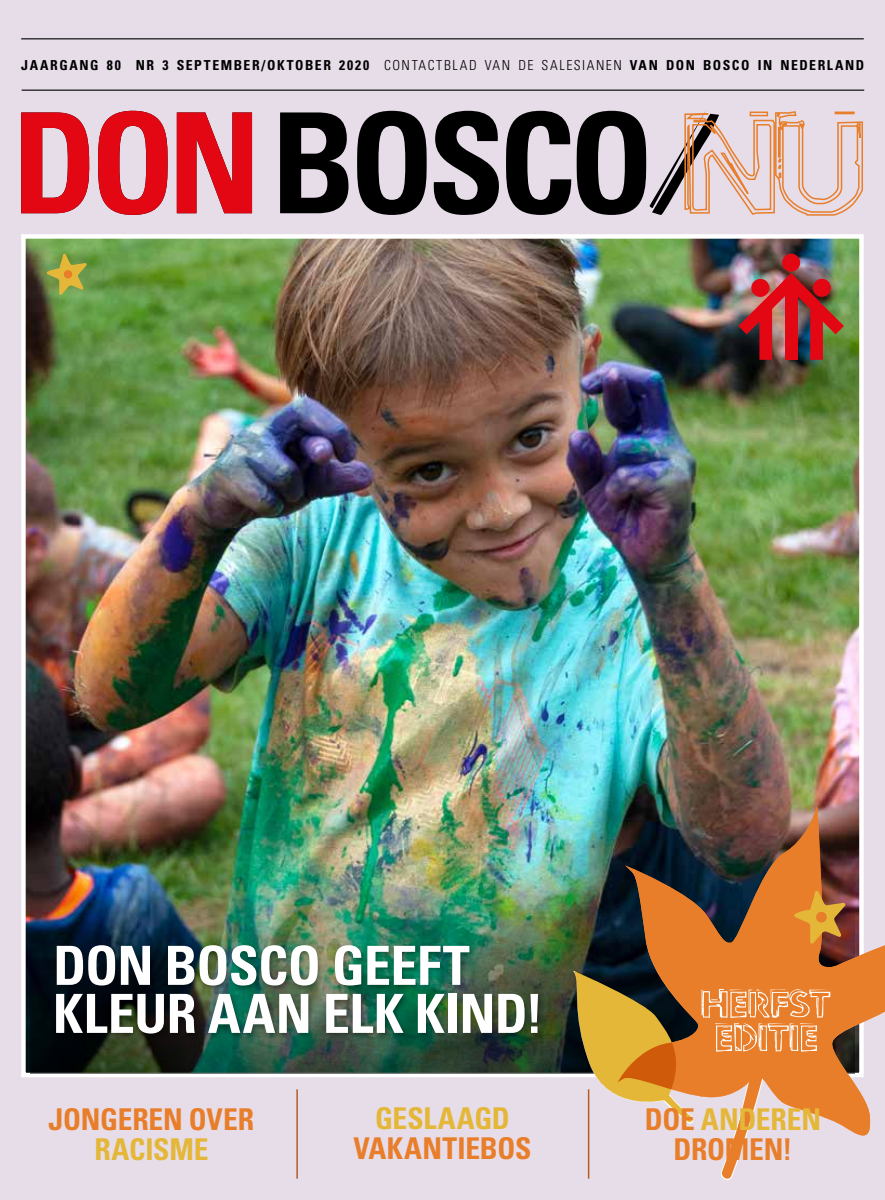
<style>
.page{position:relative;width:885px;height:1200px;background:#fff}
.page>*{position:absolute;margin:0;border:0;box-sizing:border-box;transform-origin:0 0}
.t1{font:700 condensed 54px/48px "Univers LT Std";letter-spacing:-.01em;color:#fff}
.t2{font:700 condensed 30px/30px "Univers LT Std";letter-spacing:-.005em;color:#e87e2a;text-align:center}
.t3{font:700 condensed 30px "Univers LT Std";letter-spacing:-.01em;color:#e4b738}
.t4{font:700 condensed 13.8px "Univers LT Std";letter-spacing:.11em;color:#000}
.s1{font-weight:300}
.s2{color:#e4b738}
</style>
<div class="page">
<div style="left:0;top:0;width:884px;height:1199px;background:#e7dde9"></div>
<svg style="left:280px;top:111px;width:366px;height:104px;background:#605c61"></svg>
<hr style="left:21px;top:38px;width:842px;height:1px;background:#000">
<svg style="left:649px;top:110px;width:214px;height:106px;background:#dbc1bd"></svg>
<hr style="left:22px;top:90px;width:842px;height:1px;background:#000">
<img style="left:26px;top:239px;width:832px;height:832px">
<img style="left:30px;top:878px;width:541px;height:194px">
<svg style="left:21px;top:111px;width:232px;height:104px;background:#e25561"></svg>
<img style="left:571px;top:814px;width:48px;height:365px">
<img style="left:619px;top:814px;width:265px;height:322px">
<svg style="left:569px;top:971px;width:125px;height:152px;background:#b08b4f"></svg>
<hr style="left:587px;top:1089px;width:2px;height:89px;background:#b05e25">
<div style="left:54px;top:942px;width:490px;height:97px;background:#000;opacity:.35"></div>
<hr style="left:296px;top:1089px;width:2px;height:89px;background:#b05e25">
<div style="left:782px;top:253px;width:18px;height:18px;background:#e30613;border-radius:50%"></div>
<img style="left:738px;top:273px;width:105px;height:87px">
<div style="left:812px;top:279px;width:18px;height:18px;background:#e30613;border-radius:50%"></div>
<svg style="left:701px;top:890px;width:145px;height:290px;background:#d89462"></svg>
<div style="left:816px;top:912px;width:9px;height:9px;background:#e87e2a;border-radius:50%"></div>
<div style="left:816px;top:911px;width:10px;height:11px;border:2px solid #e87e2a;border-radius:50%"></div>
<svg style="left:47px;top:253px;width:40px;height:42px;background:#9ea746"></svg>
<div style="left:64px;top:271px;width:7px;height:7px;background:#e87e2a;border-radius:50%"></div>
<div style="left:64px;top:270px;width:8px;height:8px;border:1px solid #e87e2a;border-radius:50%"></div>
<p class="t4" style="left:21px;top:57px;width:844px">JAARGANG 80 NR 3 SEPTEMBER/OKTOBER 2020 <span class="s1">CONTACTBLAD VAN DE SALESIANEN</span> VAN DON BOSCO IN NEDERLAND</p>
<h1 class="t1" style="left:53px;top:941px;width:491px">DON BOSCO GEEFT<br>KLEUR AAN ELK KIND!</h1>
<h2 class="t2" style="left:49px;top:1103px;width:207px">JONGEREN OVER</h2>
<h2 class="t3" style="left:94px;top:1130px;width:115px">RACISME</h2>
<h2 class="t3" style="left:375px;top:1099px;width:136px">GESLAAGD</h2>
<h2 class="t2" style="left:353px;top:1133px;width:180px">VAKANTIEBOS</h2>
<h2 class="t2" style="left:644px;top:1103px;width:178px">DOE <span class="s2">ANDEREN<br></span>DROMEN!</h2>
</div>
